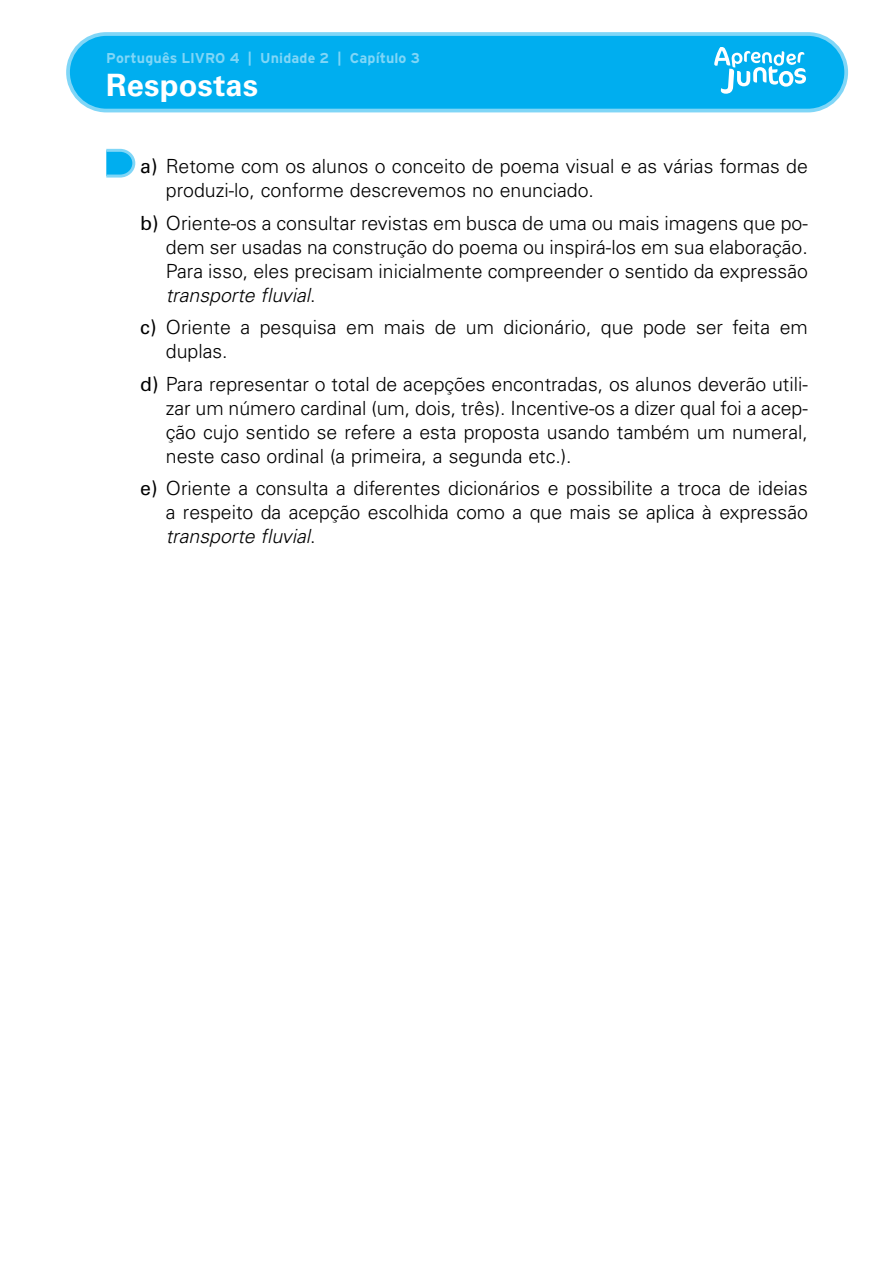
<style>
.page{position:relative;width:893px;height:1263px;background:#fff}
.page>*{position:absolute;margin:0;border:0;box-sizing:border-box;transform-origin:0 0}
.t1{font:700 30.75px "Univers";letter-spacing:.005em;color:#fff}
.t2{font:300 19.5px/24px "Univers";color:#000;text-align:justify}
.t3{font:700 14.25px "Interstate";letter-spacing:.005em;color:#80d6f7}
.s1{font-weight:400}
.s2{font-style:italic}
</style>
<div class="page">
<div style="left:68px;top:34px;width:778px;height:77px;background:#00aeef;border-radius:38px"></div>
<div style="left:66px;top:32px;width:782px;height:80px;border:4px solid #80d6f7;border-radius:38px"></div>
<svg style="left:714px;top:47px;width:92px;height:47px"></svg>
<svg style="left:106px;top:149px;width:29px;height:29px"></svg>
<p class="t3" style="left:106px;top:49px;width:315px">Português LIVRO 4 | Unidade 2 | Capítulo 3</p>
<h1 class="t1" style="left:106px;top:67px;width:153px">Respostas</h1>
<p class="t2" style="left:166px;top:154px;width:643px;text-indent:-26px"><span class="s1">a)</span> Retome com os alunos o conceito de poema visual e as várias formas de produzi-lo, conforme descrevemos no enunciado.</p>
<p class="t2" style="left:166px;top:211px;width:644px;text-indent:-26px"><span class="s1">b)</span> Oriente-os a consultar revistas em busca de uma ou mais imagens que po&shy;dem ser usadas na construção do poema ou inspirá-los em sua elaboração.<br>Para isso, eles precisam inicialmente compreender o sentido da expressão <span class="s2">transporte fluvial</span>.</p>
<p class="t2" style="left:166px;top:315px;width:644px;text-indent:-26px"><span class="s1">c)</span> Oriente a pesquisa em mais de um dicionário, que pode ser feita em duplas.</p>
<p class="t2" style="left:166px;top:372px;width:643px;text-indent:-26px"><span class="s1">d)</span> Para representar o total de acepções encontradas, os alunos deverão utili&shy;zar um número cardinal (um, dois, três). Incentive-os a dizer qual foi a acep&shy;ção cujo sentido se refere a esta proposta usando também um numeral, neste caso ordinal (a primeira, a segunda etc.).</p>
<p class="t2" style="left:166px;top:476px;width:644px;text-indent:-26px"><span class="s1">e)</span> Oriente a consulta a diferentes dicionários e possibilite a troca de ideias a respeito da acepção escolhida como a que mais se aplica à expressão <span class="s2">transporte fluvial</span>.</p>
</div>
